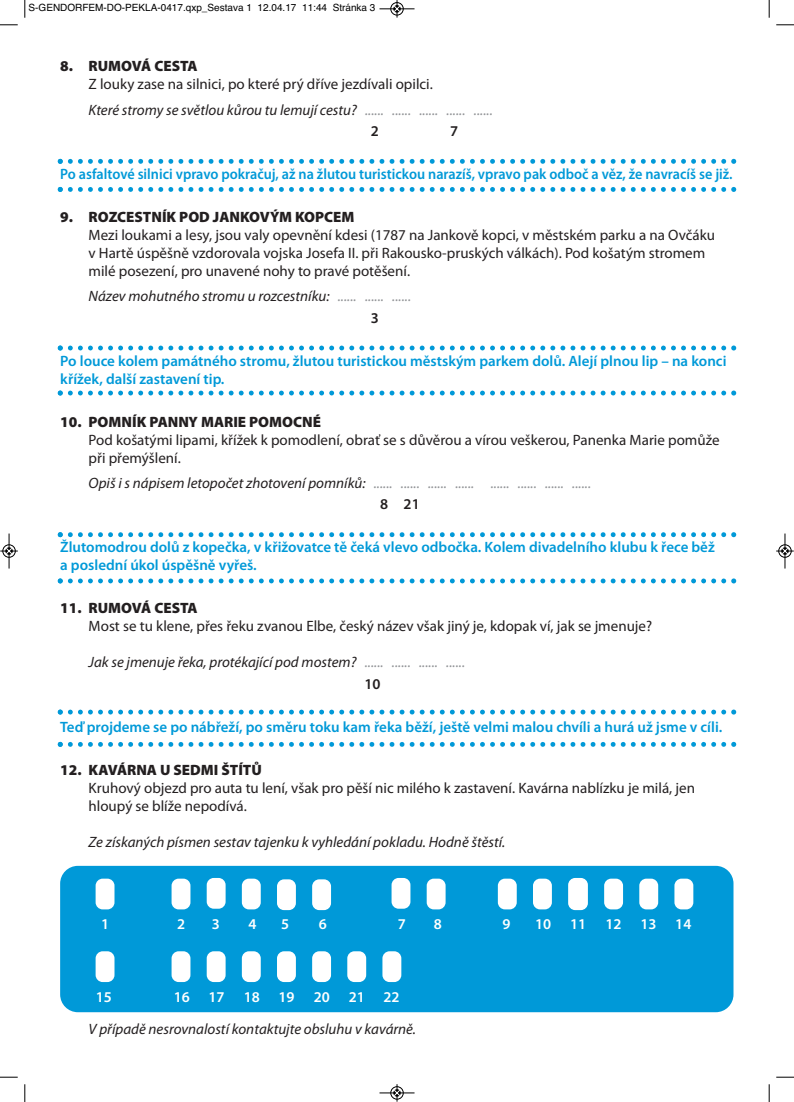
<style>
.page{position:relative;width:794px;height:1102px;background:#fff}
.page>*{position:absolute;margin:0;border:0;box-sizing:border-box;transform-origin:0 0}
.t1{font:15px/18px "Myriad Pro";color:#231f20}
.t2{font:600 15px/18px "Myriad Pro";color:#0099d8}
.t3{font:italic 15px/21.2px "Myriad Pro";color:#231f20}
.t4{font:900 15px "Myriad Pro";color:#231f20}
.t5{font:600 15px "Myriad Pro";color:#0099d8;scale:.95 1}
.t6{font:italic 15px/21.2px "Myriad Pro";color:#939598}
.t7{font:600 15px "Myriad Pro";color:#fff}
.t8{font:600 15px "Myriad Pro";color:#231f20}
.t9{font:10px "Helvetica";color:#000}
.s1{font-style:italic}
.s2{font-style:italic;color:#939598}
.s3{color:#939598}
.s4{font-weight:600;font-style:normal}
.s5{color:#231f20}
.s6{font-weight:600;font-style:normal;color:#231f20}
</style>
<div class="page">
<div style="left:60px;top:866px;width:673px;height:146px;background:#0099d8;border-radius:18px"></div>
<svg style="left:58px;top:159px;width:678px;height:5px"></svg>
<svg style="left:58px;top:187px;width:678px;height:5px"></svg>
<svg style="left:58px;top:346px;width:678px;height:5px"></svg>
<svg style="left:58px;top:391px;width:678px;height:5px"></svg>
<div style="left:96px;top:879px;width:18px;height:30px;background:#fff;border-radius:7px"></div>
<div style="left:172px;top:879px;width:18px;height:30px;background:#fff;border-radius:7px"></div>
<div style="left:207px;top:878px;width:19px;height:31px;background:#fff;border-radius:7px"></div>
<div style="left:242px;top:879px;width:19px;height:30px;background:#fff;border-radius:7px"></div>
<div style="left:277px;top:879px;width:19px;height:31px;background:#fff;border-radius:7px"></div>
<div style="left:312px;top:879px;width:19px;height:31px;background:#fff;border-radius:7px"></div>
<div style="left:391px;top:878px;width:19px;height:31px;background:#fff;border-radius:7px"></div>
<div style="left:427px;top:879px;width:18px;height:30px;background:#fff;border-radius:7px"></div>
<div style="left:498px;top:879px;width:19px;height:30px;background:#fff;border-radius:7px"></div>
<div style="left:533px;top:879px;width:19px;height:30px;background:#fff;border-radius:7px"></div>
<div style="left:568px;top:878px;width:20px;height:32px;background:#fff;border-radius:7px"></div>
<div style="left:604px;top:879px;width:19px;height:30px;background:#fff;border-radius:7px"></div>
<div style="left:639px;top:879px;width:19px;height:30px;background:#fff;border-radius:7px"></div>
<div style="left:674px;top:879px;width:19px;height:30px;background:#fff;border-radius:7px"></div>
<div style="left:96px;top:951px;width:18px;height:31px;background:#fff;border-radius:7px"></div>
<div style="left:172px;top:951px;width:18px;height:31px;background:#fff;border-radius:7px"></div>
<div style="left:207px;top:951px;width:19px;height:31px;background:#fff;border-radius:7px"></div>
<div style="left:242px;top:951px;width:19px;height:31px;background:#fff;border-radius:7px"></div>
<div style="left:277px;top:951px;width:19px;height:31px;background:#fff;border-radius:7px"></div>
<div style="left:312px;top:951px;width:19px;height:31px;background:#fff;border-radius:7px"></div>
<div style="left:347px;top:951px;width:19px;height:31px;background:#fff;border-radius:7px"></div>
<div style="left:382px;top:951px;width:19px;height:31px;background:#fff;border-radius:7px"></div>
<svg style="left:58px;top:710px;width:678px;height:5px"></svg>
<svg style="left:58px;top:742px;width:678px;height:5px"></svg>
<svg style="left:58px;top:532px;width:678px;height:5px"></svg>
<svg style="left:58px;top:578px;width:678px;height:5px"></svg>
<svg style="left:24px;top:0;width:2px;height:18px"></svg>
<svg style="left:0;top:24px;width:18px;height:2px"></svg>
<svg style="left:768px;top:0;width:2px;height:18px"></svg>
<svg style="left:776px;top:24px;width:18px;height:2px"></svg>
<svg style="left:24px;top:1084px;width:2px;height:18px"></svg>
<svg style="left:0;top:1077px;width:18px;height:1px"></svg>
<svg style="left:768px;top:1084px;width:2px;height:18px"></svg>
<svg style="left:776px;top:1077px;width:18px;height:1px"></svg>
<div style="left:390px;top:2px;width:14px;height:13px;border:1px solid #fff;border-radius:50%"></div>
<hr style="left:379px;top:9px;width:35px;height:1px;background:#000">
<div style="left:390px;top:2px;width:13px;height:13px;border:1px solid #000;border-radius:50%"></div>
<svg style="left:394px;top:0;width:6px;height:18px"></svg>
<div style="left:390px;top:1086px;width:14px;height:14px;border:1px solid #fff;border-radius:50%"></div>
<hr style="left:379px;top:1093px;width:35px;height:1px;background:#000">
<div style="left:390px;top:1086px;width:13px;height:13px;border:1px solid #000;border-radius:50%"></div>
<svg style="left:394px;top:1084px;width:6px;height:18px"></svg>
<div style="left:2px;top:544px;width:14px;height:14px;border:1px solid #fff;border-radius:50%"></div>
<hr style="left:9px;top:534px;width:1px;height:35px;background:#000">
<div style="left:3px;top:545px;width:12px;height:12px;border:1px solid #000;border-radius:50%"></div>
<svg style="left:0;top:548px;width:18px;height:6px"></svg>
<div style="left:778px;top:544px;width:13px;height:14px;border:1px solid #fff;border-radius:50%"></div>
<hr style="left:784px;top:534px;width:1px;height:35px;background:#000">
<div style="left:778px;top:545px;width:13px;height:12px;border:1px solid #000;border-radius:50%"></div>
<svg style="left:776px;top:548px;width:17px;height:6px"></svg>
<p class="t9" style="left:29px;top:2px;width:348px">S-GENDORFEM-DO-PEKLA-0417.qxp_Sestava 1 12.04.17 11:44 Stránka 3</p>
<p class="t4" style="left:60px;top:61px;width:139px">8. RUMOVÁ CESTA</p>
<p class="t1" style="left:89px;top:73px;width:406px;line-height:25.5px">Z louky zase na silnici, po které prý dříve jezdívali opilci.<br><span class="s1">Které stromy se světlou kůrou tu lemují cestu?</span> <span class="s2">...... ...... ...... ...... ......</span></p>
<p class="t8" style="left:371px;top:125px;width:10px">2</p>
<p class="t8" style="left:450px;top:125px;width:10px">7</p>
<p class="t5" style="left:60px;top:168px;width:709px">Po asfaltové silnici vpravo pokračuj, až na žlutou turistickou narazíš, vpravo pak odboč a věz, že navracíš se již.</p>
<p class="t4" style="left:60px;top:211px;width:296px">9. ROZCESTNÍK POD JANKOVÝM KOPCEM</p>
<p class="t1" style="left:89px;top:227px;width:628px">Mezi loukami a lesy, jsou valy opevnění kdesi (1787 na Jankově kopci, v městském parku a na Ovčáku v Hartě úspěšně vzdorovala vojska Josefa II. při Rakousko-pruských válkách). Pod košatým stromem milé posezení, pro unavené nohy to pravé potěšení.</p>
<p class="t3" style="left:371px;top:287px;width:42px;text-indent:-282px">Název mohutného stromu u rozcestníku: <span class="s3">...... ...... ......<br></span><span class="s4">3</span></p>
<p class="t2" style="left:60px;top:353px;width:668px">Po louce kolem památného stromu, žlutou turistickou městským parkem dolů. Alejí plnou lip – na konci křížek, další zastavení tip.</p>
<p class="t4" style="left:60px;top:416px;width:262px">10. POMNÍK PANNY MARIE POMOCNÉ</p>
<p class="t1" style="left:89px;top:432px;width:632px">Pod košatými lipami, křížek k pomodlení, obrať se s důvěrou a vírou veškerou, Panenka Marie pomůže při přemýšlení.</p>
<p class="t6" style="left:380px;top:474px;width:213px;text-indent:-291px"><span class="s5">Opiš i s nápisem letopočet zhotovení pomníků:</span> ...... ...... ...... ...... ...... ...... ...... ......<br><span class="s6">8 21</span></p>
<p class="t2" style="left:60px;top:540px;width:656px">Žlutomodrou dolů z kopečka, v křižovatce tě čeká vlevo odbočka. Kolem divadelního klubu k řece běž a poslední úkol úspěšně vyřeš.</p>
<p class="t4" style="left:60px;top:603px;width:139px">11. RUMOVÁ CESTA</p>
<p class="t1" style="left:89px;top:619px;width:565px">Most se tu klene, přes řeku zvanou Elbe, český název však jiný je, kdopak ví, jak se jmenuje?</p>
<p class="t3" style="left:364px;top:653px;width:102px;text-indent:-276px">Jak se jmenuje řeka, protékající pod mostem? <span class="s3">...... ...... ...... ......<br></span><span class="s4">10</span></p>
<p class="t2" style="left:60px;top:719px;width:663px">Teď projdeme se po nábřeží, po směru toku kam řeka běží, ještě velmi malou chvíli a hurá už jsme v cíli.</p>
<p class="t4" style="left:60px;top:764px;width:203px">12. KAVÁRNA U SEDMI ŠTÍTŮ</p>
<p class="t1" style="left:89px;top:780px;width:608px">Kruhový objezd pro auta tu lení, však pro pěší nic milého k zastavení. Kavárna nablízku je milá, jen hloupý se blíže nepodívá.</p>
<p class="t3" style="left:89px;top:832px;width:418px">Ze získaných písmen sestav tajenku k vyhledání pokladu. Hodně štěstí.</p>
<p class="t7" style="left:101px;top:919px;width:10px">1</p>
<p class="t7" style="left:177px;top:919px;width:10px">2</p>
<p class="t7" style="left:212px;top:919px;width:10px">3</p>
<p class="t7" style="left:248px;top:919px;width:10px">4</p>
<p class="t7" style="left:281px;top:919px;width:10px">5</p>
<p class="t7" style="left:319px;top:919px;width:10px">6</p>
<p class="t7" style="left:398px;top:919px;width:10px">7</p>
<p class="t7" style="left:434px;top:919px;width:10px">8</p>
<p class="t7" style="left:502px;top:919px;width:10px">9</p>
<p class="t7" style="left:535px;top:919px;width:18px">10</p>
<p class="t7" style="left:570px;top:919px;width:18px">11</p>
<p class="t7" style="left:605px;top:919px;width:18px">12</p>
<p class="t7" style="left:640px;top:919px;width:18px">13</p>
<p class="t7" style="left:675px;top:919px;width:18px">14</p>
<p class="t7" style="left:96px;top:992px;width:18px">15</p>
<p class="t7" style="left:174px;top:992px;width:52px">16 17</p>
<p class="t7" style="left:244px;top:992px;width:52px">18 19</p>
<p class="t7" style="left:314px;top:992px;width:18px">20</p>
<p class="t7" style="left:349px;top:992px;width:52px">21 22</p>
<p class="t3" style="left:89px;top:1019px;width:329px">V případě nesrovnalostí kontaktujte obsluhu v kavárně.</p>
</div>
